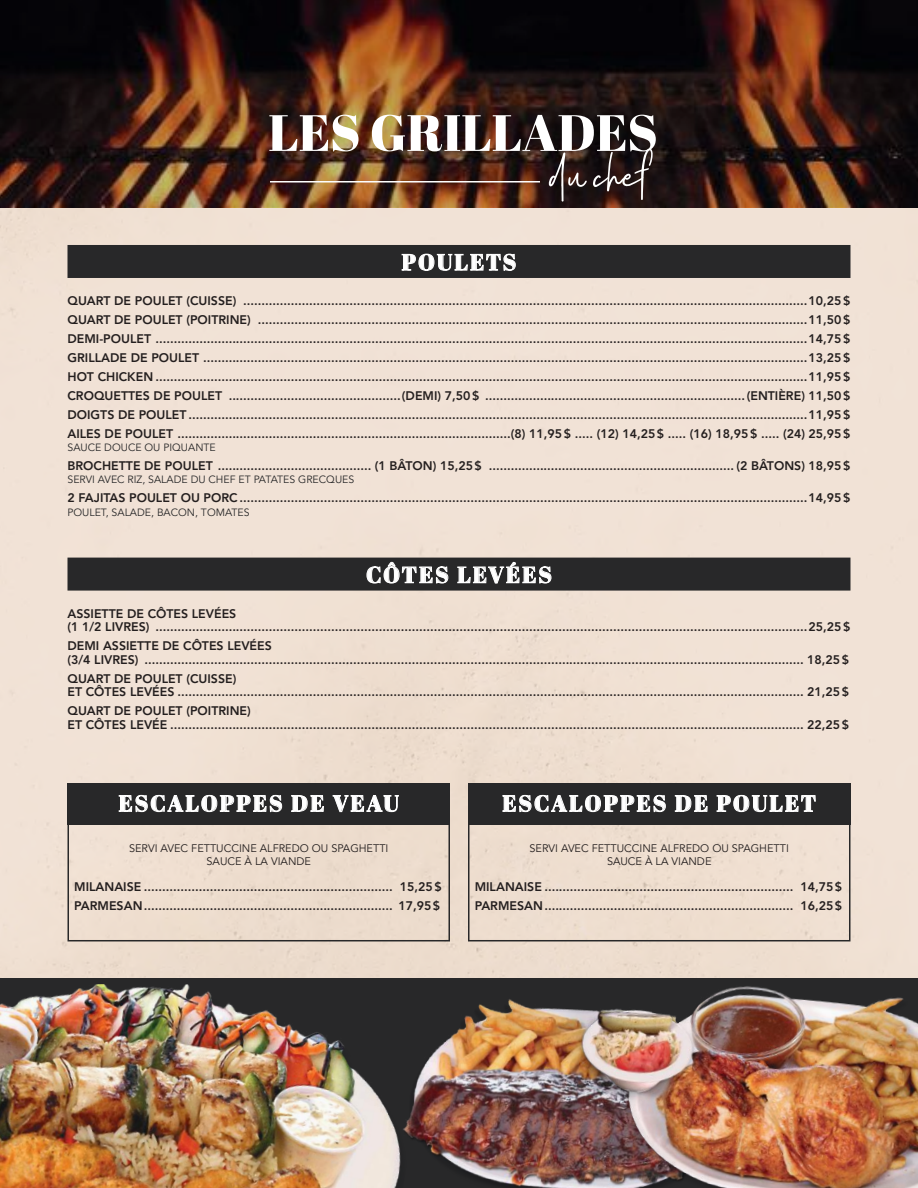
<style>
.page{position:relative;width:918px;height:1188px;background:#fff}
.page>*{position:absolute;margin:0;border:0;box-sizing:border-box;transform-origin:0 0}
.t1{font:57px "Poppitand Finch Script";color:#fff}
.t2{font:51px "Abril Fatface";color:#fff}
.t3{font:22.5px "Abril Fatface";letter-spacing:.09em;color:#fff}
.t4{font:800 12.3px/18.9px "Avenir LT Std";color:#241f1f}
.t5{font:10.8px/13.5px "Avenir LT Std";color:#241f1f;text-align:center}
.t6{font:10.5px "Avenir LT Std";color:#282829}
</style>
<div class="page">
<img style="left:0;top:208px;width:918px;height:770px">
<div style="left:68px;top:783px;width:382px;height:41px;background:#282829"></div>
<div style="left:468px;top:783px;width:382px;height:41px;background:#282829"></div>
<div style="left:468px;top:788px;width:382px;height:153px;border:2px solid #282829"></div>
<div style="left:68px;top:788px;width:382px;height:153px;border:2px solid #282829"></div>
<div style="left:475px;top:786px;width:369px;height:33px;background:#282829"></div>
<svg style="left:502px;top:794px;width:164px;height:18px"></svg>
<svg style="left:675px;top:795px;width:33px;height:17px"></svg>
<svg style="left:716px;top:794px;width:100px;height:18px"></svg>
<div style="left:74px;top:786px;width:369px;height:33px;background:#282829"></div>
<svg style="left:118px;top:794px;width:164px;height:18px"></svg>
<svg style="left:291px;top:795px;width:33px;height:17px"></svg>
<svg style="left:332px;top:795px;width:67px;height:17px"></svg>
<img style="left:422px;top:987px;width:143px;height:201px">
<div style="left:68px;top:558px;width:782px;height:33px;background:#282829"></div>
<svg style="left:366px;top:555px;width:83px;height:29px"></svg>
<svg style="left:457px;top:562px;width:95px;height:22px"></svg>
<div style="left:68px;top:245px;width:782px;height:33px;background:#282829"></div>
<svg style="left:401px;top:242px;width:115px;height:29px"></svg>
<img style="left:565px;top:974px;width:353px;height:214px">
<img style="left:0;top:984px;width:422px;height:204px">
<img style="left:0;top:0;width:918px;height:208px">
<hr style="left:270px;top:181px;width:270px;height:2px;background:#fff">
<h2 class="t2" style="left:268px;top:97px;width:391px">LES GRILLADES</h2>
<h1 class="t1" style="left:548px;top:145px;width:101px">du chef</h1>
<h3 class="t3" style="left:402px;top:246px;width:116px">POULETS</h3>
<p class="t4" style="left:68px;top:292px;width:785px;text-align:justify">QUART DE POULET (CUISSE) ..........................................................................................................................................................10,25$ QUART DE POULET (POITRINE) ......................................................................................................................................................11,50$ DEMI-POULET ..................................................................................................................................................................................14,75$ GRILLADE DE POULET .....................................................................................................................................................................13,25$ HOT CHICKEN ..................................................................................................................................................................................11,95$ CROQUETTES DE POULET ...............................................(DEMI) 7,50$</p>
<p class="t4" style="left:67px;top:386px;width:785px;text-align:justify;text-indent:679px">(ENTIÈRE) 11,50$ DOIGTS DE POULET.........................................................................................................................................................................11,95$ AILES DE POULET</p>
<p class="t4" style="left:511px;top:424px;width:341px">(8) 11,95$ ..... (12) 14,25$ ..... (16) 18,95$ ..... (24) 25,95$</p>
<p class="t6" style="left:68px;top:441px;width:150px">SAUCE DOUCE OU PIQUANTE</p>
<p class="t4" style="left:68px;top:456px;width:416px">BROCHETTE DE POULET .......................................... (1 BÂTON) 15,25$</p>
<p class="t4" style="left:737px;top:456px;width:115px">(2 BÂTONS) 18,95$</p>
<p class="t6" style="left:68px;top:474px;width:288px">SERVI AVEC RIZ, SALADE DU CHEF ET PATATES GRECQUES</p>
<p class="t4" style="left:68px;top:489px;width:785px">2 FAJITAS POULET OU PORC ...........................................................................................................................................................14,95$</p>
<p class="t6" style="left:68px;top:506px;width:184px">POULET, SALADE, BACON, TOMATES</p>
<h3 class="t3" style="left:366px;top:559px;width:187px">CÔTES LEVÉES</h3>
<p class="t4" style="left:68px;top:607px;width:785px;line-height:13.5px">ASSIETTE DE CÔTES LEVÉES<br>(1 1/2 LIVRES) ..................................................................................................................................................................................25,25$</p>
<p class="t4" style="left:68px;top:639px;width:783px;line-height:13.5px">DEMI ASSIETTE DE CÔTES LEVÉES<br>(3/4 LIVRES) .................................................................................................................................................................................... 18,25$</p>
<p class="t4" style="left:68px;top:672px;width:783px;line-height:13.5px">QUART DE POULET (CUISSE)<br>ET CÔTES LEVÉES ........................................................................................................................................................................... 21,25$</p>
<p class="t4" style="left:68px;top:704px;width:783px;line-height:13.5px">QUART DE POULET (POITRINE)<br>ET CÔTES LEVÉE ............................................................................................................................................................................. 22,25$</p>
<h3 class="t3" style="left:119px;top:788px;width:282px">ESCALOPPES DE VEAU</h3>
<p class="t5" style="left:129px;top:842px;width:261px">SERVI AVEC FETTUCCINE ALFREDO OU SPAGHETTI<br>SAUCE À LA VIANDE</p>
<p class="t4" style="left:74px;top:877px;width:369px">MILANAISE .................................................................... 15,25$<br>PARMESAN.................................................................... 17,95$</p>
<h3 class="t3" style="left:502px;top:788px;width:315px">ESCALOPPES DE POULET</h3>
<p class="t5" style="left:530px;top:842px;width:261px">SERVI AVEC FETTUCCINE ALFREDO OU SPAGHETTI<br>SAUCE À LA VIANDE</p>
<p class="t4" style="left:475px;top:877px;width:369px">MILANAISE .................................................................... 14,75$<br>PARMESAN.................................................................... 16,25$</p>
</div>
